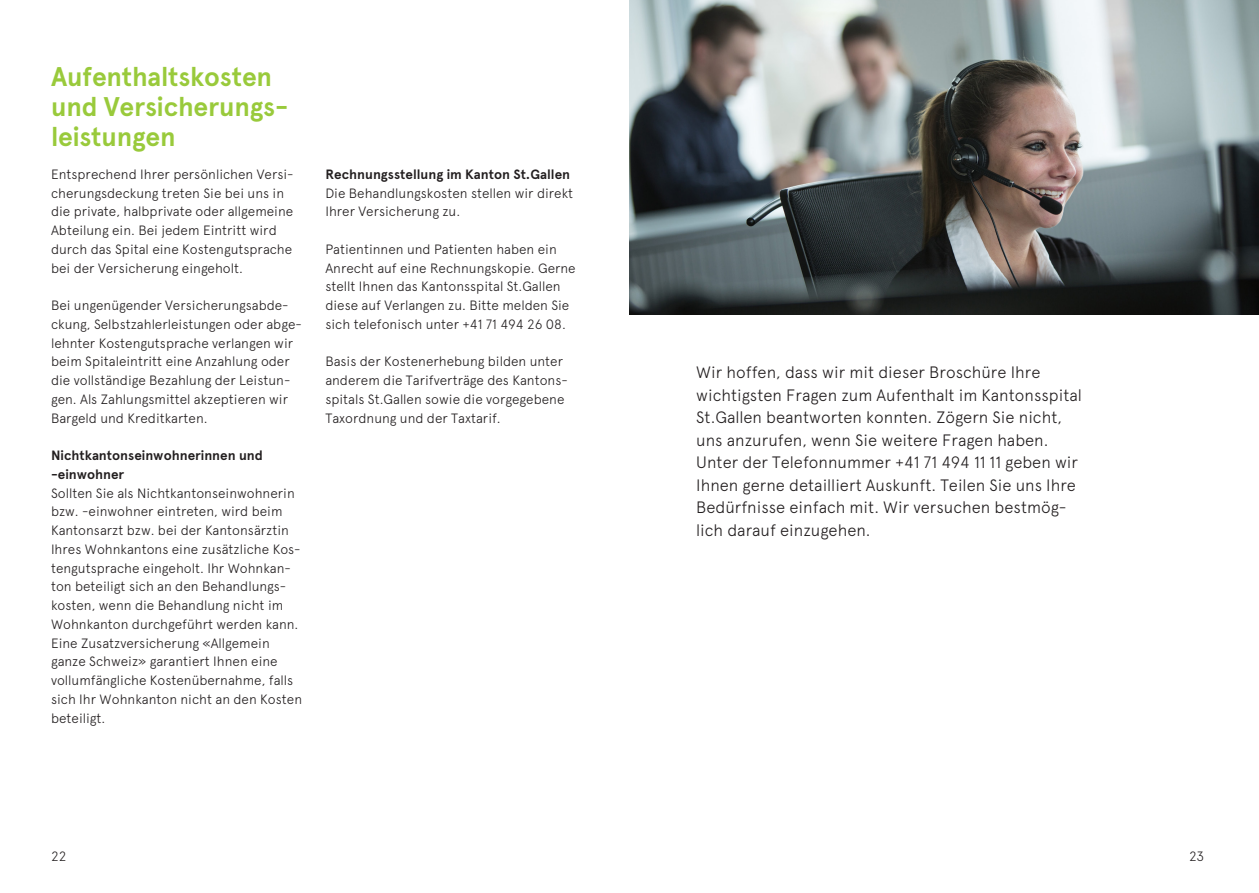
<style>
.page{position:relative;width:1259px;height:893px;background:#fff}
.page>*{position:absolute;margin:0;border:0;box-sizing:border-box;transform-origin:0 0}
.t1{font:700 27px/30px "Apercu";letter-spacing:-.005em;color:#99ca3b}
.t2{font:300 16.5px/22.5px "Apercu";color:#231f20}
.t3{font:300 13.5px/18.8px "Apercu";color:#231f20}
.t4{font:700 13.5px/18.8px "Apercu";color:#231f20}
</style>
<div class="page">
<img style="left:629px;top:0;width:630px;height:315px">
<h1 class="t1" style="left:51px;top:61px;width:235px">Aufenthaltskosten und Versicherungs&shy;leistungen</h1>
<p class="t3" style="left:51px;top:165px;width:244px">Entsprechend Ihrer persönlichen Versi&shy;cherungsdeckung treten Sie bei uns in die private, halbprivate oder allgemeine Abteilung ein. Bei jedem Eintritt wird durch das Spital eine Kostengutsprache bei der Versicherung eingeholt.</p>
<p class="t3" style="left:51px;top:296px;width:252px">Bei ungenügender Versicherungsabde&shy;ckung, Selbstzahlerleistungen oder abge&shy;lehnter Kostengutsprache verlangen wir beim Spitaleintritt eine Anzahlung oder die vollständige Bezahlung der Leistun&shy;gen. Als Zahlungsmittel akzeptieren wir Bargeld und Kreditkarten.</p>
<p class="t4" style="left:51px;top:446px;width:213px">Nichtkantonseinwohnerinnen und -einwohner</p>
<p class="t3" style="left:51px;top:483px;width:252px">Sollten Sie als Nichtkantonseinwohnerin bzw. -einwohner eintreten, wird beim Kantonsarzt bzw. bei der Kantonsärztin Ihres Wohnkantons eine zusätzliche Kos&shy;tengutsprache eingeholt. Ihr Wohnkan&shy;ton beteiligt sich an den Behandlungs&shy;kosten, wenn die Behandlung nicht im Wohnkanton durchgeführt werden kann.<br>Eine Zusatzversicherung «Allgemein ganze Schweiz» garantiert Ihnen eine vollumfängliche Kostenübernahme, falls sich Ihr Wohnkanton nicht an den Kosten beteiligt.</p>
<p class="t4" style="left:325px;top:165px;width:246px">Rechnungsstellung im Kanton St.Gallen</p>
<p class="t3" style="left:325px;top:183px;width:249px">Die Behandlungskosten stellen wir direkt<br>Ihrer Versicherung zu.</p>
<p class="t3" style="left:325px;top:240px;width:252px">Patientinnen und Patienten haben ein Anrecht auf eine Rechnungskopie. Gerne stellt Ihnen das Kantonsspital St.Gallen diese auf Verlangen zu. Bitte melden Sie sich telefonisch unter +41 71 494 26 08.</p>
<p class="t3" style="left:325px;top:352px;width:244px">Basis der Kostenerhebung bilden unter anderem die Tarifverträge des Kantons&shy;spitals St.Gallen sowie die vorgegebene Taxordnung und der Taxtarif.</p>
<p class="t2" style="left:696px;top:361px;width:387px">Wir hoffen, dass wir mit dieser Broschüre Ihre wichtigsten Fragen zum Aufenthalt im Kantonsspital St.Gallen beantworten konnten. Zögern Sie nicht, uns anzurufen, wenn Sie weitere Fragen haben.<br>Unter der Telefonnummer +41 71 494 11 11 geben wir Ihnen gerne detailliert Auskunft. Teilen Sie uns Ihre Bedürfnisse einfach mit. Wir versuchen bestmög&shy;lich darauf einzugehen.</p>
<p class="t3" style="left:51px;top:846px;width:17px">22</p>
<p class="t3" style="left:1189px;top:846px;width:17px">23</p>
</div>
